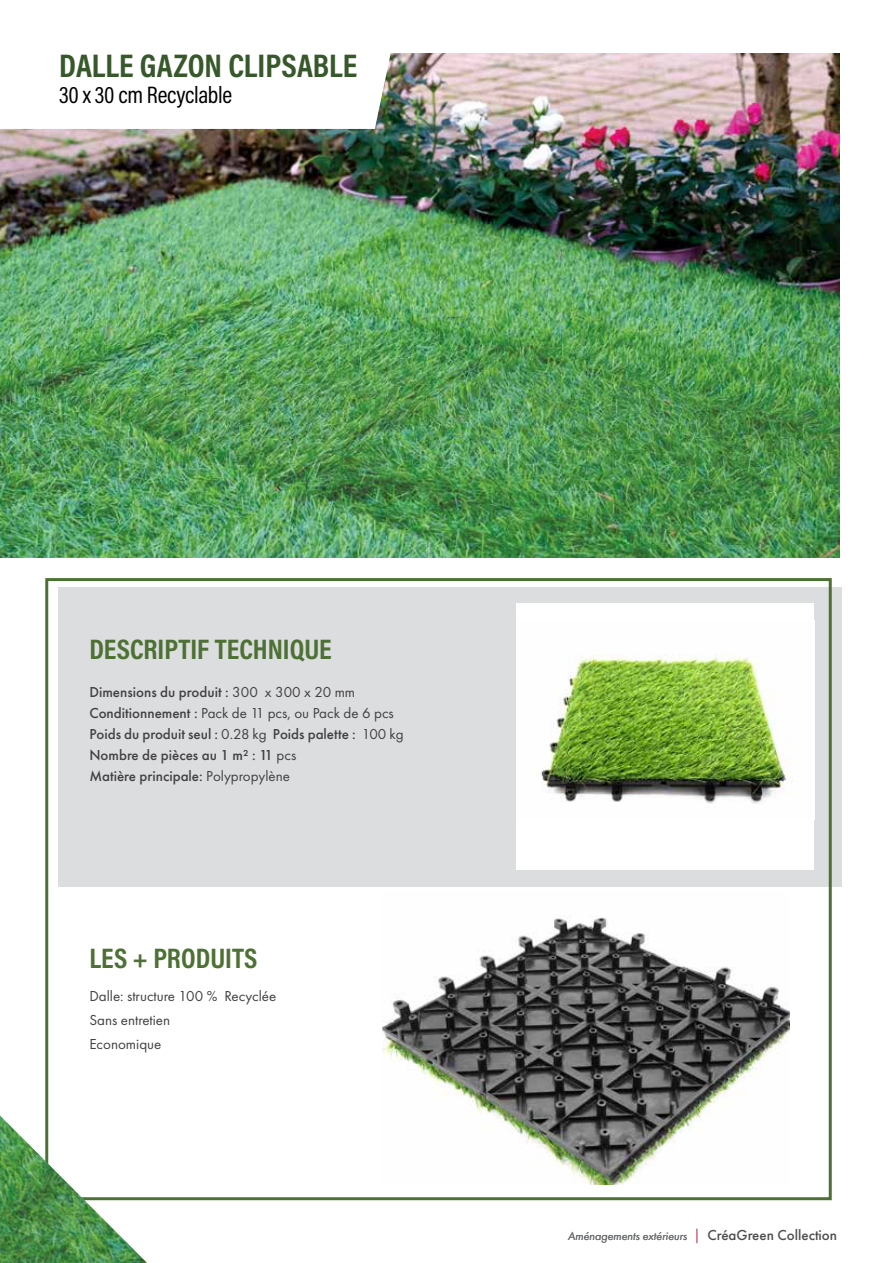
<style>
.page{position:relative;width:893px;height:1263px;background:#fff}
.page>*{position:absolute;margin:0;border:0;box-sizing:border-box;transform-origin:0 0}
.t1{font:33px "Acumin Variable Concept";color:#37582a}
.t2{font:28.5px "Acumin Variable Concept";color:#4d7134}
.t3{font:24px "Acumin Variable Concept";letter-spacing:-.015em;color:#000}
.t4{font:500 15px/21px "Futura PT";color:#414042}
.t5{font:15px/24px "Futura PT";color:#414042}
.t6{font:500 15px "Futura PT";color:#4d4d4f}
.t7{font:italic 12px "Futura PT";color:#6d6e71}
.s1{font-weight:400}
</style>
<div class="page">
<img style="left:0;top:53px;width:840px;height:504px">
<svg style="left:0;top:53px;width:397px;height:76px"></svg>
<div style="left:59px;top:587px;width:783px;height:299px;background:#dcddde"></div>
<div style="left:45px;top:578px;width:787px;height:622px;border:3px solid #4d7134"></div>
<img style="left:0;top:1115px;width:147px;height:148px">
<div style="left:517px;top:603px;width:297px;height:267px;background:#fff"></div>
<img style="left:537px;top:654px;width:256px;height:150px">
<img style="left:383px;top:915px;width:407px;height:269px">
<svg style="left:696px;top:1229px;width:1px;height:13px"></svg>
<h1 class="t1" style="left:59px;top:43px;width:299px">DALLE GAZON CLIPSABLE</h1>
<h3 class="t3" style="left:59px;top:78px;width:174px">30 x 30 cm Recyclable</h3>
<h2 class="t2" style="left:89px;top:630px;width:244px">DESCRIPTIF TECHNIQUE</h2>
<p class="t4" style="left:89px;top:681px;width:316px">Dimensions du produit : <span class="s1">300 x 300 x 20 mm </span>Conditionnement : <span class="s1">Pack de 11 pcs, ou Pack de 6 pcs </span>Poids du produit seul : <span class="s1">0.28 kg</span> Poids palette : <span class="s1">100 kg </span>Nombre de pièces au 1 m² : 11 <span class="s1">pcs<br></span>Matière principale: <span class="s1">Polypropylène</span></p>
<h2 class="t2" style="left:89px;top:938px;width:169px">LES + PRODUITS</h2>
<p class="t5" style="left:89px;top:984px;width:189px">Dalle: structure 100 % Recyclée<br>Sans entretien<br>Economique</p>
<p class="t7" style="left:568px;top:1229px;width:121px">Aménagements extérieurs</p>
<p class="t6" style="left:708px;top:1226px;width:131px">CréaGreen Collection</p>
</div>
